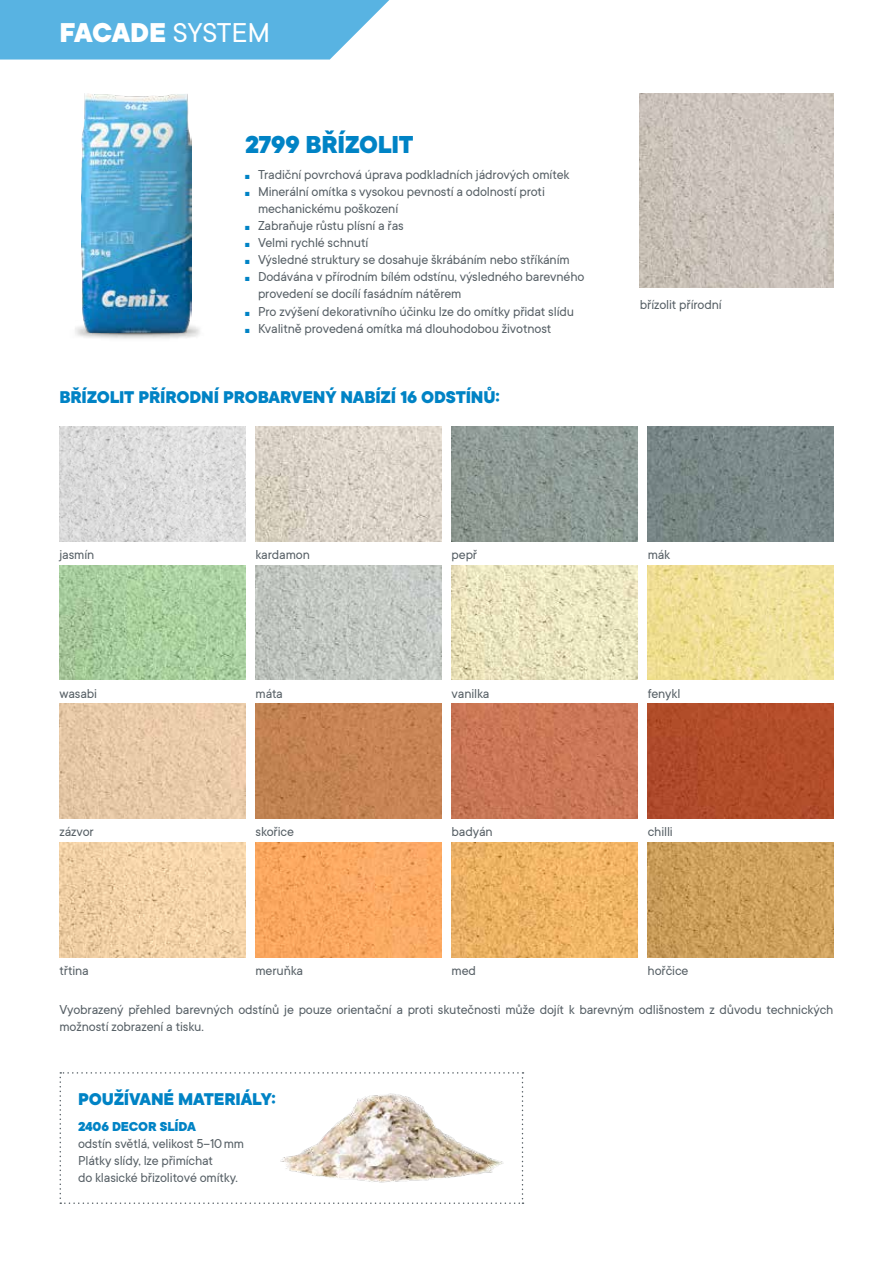
<style>
.page{position:relative;width:893px;height:1263px;background:#fff}
.page>*{position:absolute;margin:0;border:0;box-sizing:border-box;transform-origin:0 0}
.t1{font:800 30px "TT Commons";letter-spacing:-.015em;color:#fff}
.t2{font:800 27px "TT Commons";letter-spacing:-.01em;color:#0083c5}
.t3{font:800 18.75px "TT Commons";letter-spacing:-.01em;color:#0083c5}
.t4{font:14.25px/17.1px "TT Commons";letter-spacing:-.01em;color:#576066}
.t5{font:800 14.25px "TT Commons";letter-spacing:-.01em;color:#0083c5}
.s1{font-weight:400}
</style>
<div class="page">
<img style="left:75px;top:326px;width:125px;height:13px">
<img style="left:82px;top:94px;width:110px;height:238px">
<img style="left:640px;top:94px;width:193px;height:193px">
<img style="left:60px;top:426px;width:185px;height:115px">
<img style="left:60px;top:565px;width:185px;height:115px">
<img style="left:60px;top:704px;width:185px;height:115px">
<img style="left:60px;top:842px;width:185px;height:115px">
<img style="left:256px;top:426px;width:185px;height:115px">
<img style="left:256px;top:565px;width:185px;height:115px">
<img style="left:256px;top:704px;width:185px;height:115px">
<img style="left:256px;top:842px;width:185px;height:115px">
<img style="left:452px;top:426px;width:185px;height:115px">
<img style="left:452px;top:565px;width:185px;height:115px">
<img style="left:452px;top:704px;width:185px;height:115px">
<img style="left:452px;top:842px;width:185px;height:115px">
<img style="left:648px;top:426px;width:185px;height:115px">
<img style="left:648px;top:565px;width:185px;height:115px">
<img style="left:648px;top:704px;width:185px;height:115px">
<img style="left:648px;top:842px;width:185px;height:115px">
<svg style="left:0;top:0;width:389px;height:60px;background:#65b9e4"></svg>
<svg style="left:60px;top:1072px;width:463px;height:132px"></svg>
<h1 class="t1" style="left:60px;top:12px;width:212px">FACADE <span class="s1">SYSTEM</span></h1>
<h2 class="t2" style="left:245px;top:126px;width:170px">2799 BŘÍZOLIT</h2>
<p class="t4" style="left:258px;top:165px;width:328px">Tradiční povrchová úprava podkladních jádrových omítek Minerální omítka s vysokou pevností a odolností proti mechanickému poškození<br>Zabraňuje růstu plísní a řas<br>Velmi rychlé schnutí<br>Výsledné struktury se dosahuje škrábáním nebo stříkáním Dodávána v přírodním bílém odstínu, výsledného barevného provedení se docílí fasádním nátěrem<br>Pro zvýšení dekorativního účinku lze do omítky přidat slídu Kvalitně provedená omítka má dlouhodobou životnost</p>
<h3 class="t3" style="left:60px;top:384px;width:442px">BŘÍZOLIT PŘÍRODNÍ PROBARVENÝ NABÍZÍ 16 ODSTÍNŮ:</h3>
<p class="t4" style="left:640px;top:295px;width:83px">břízolit přírodní</p>
<p class="t4" style="left:60px;top:545px;width:36px">jasmín</p>
<p class="t4" style="left:256px;top:545px;width:56px">kardamon</p>
<p class="t4" style="left:452px;top:545px;width:27px">pepř</p>
<p class="t4" style="left:648px;top:545px;width:24px">mák</p>
<p class="t4" style="left:60px;top:684px;width:39px">wasabi</p>
<p class="t4" style="left:256px;top:684px;width:29px">máta</p>
<p class="t4" style="left:452px;top:684px;width:39px">vanilka</p>
<p class="t4" style="left:648px;top:684px;width:34px">fenykl</p>
<p class="t4" style="left:59px;top:823px;width:36px">zázvor</p>
<p class="t4" style="left:256px;top:823px;width:40px">skořice</p>
<p class="t4" style="left:452px;top:823px;width:43px">badyán</p>
<p class="t4" style="left:648px;top:823px;width:27px">chilli</p>
<p class="t4" style="left:59px;top:961px;width:31px">třtina</p>
<p class="t4" style="left:256px;top:961px;width:49px">meruňka</p>
<p class="t4" style="left:452px;top:961px;width:26px">med</p>
<p class="t4" style="left:648px;top:961px;width:42px">hořčice</p>
<p class="t4" style="left:60px;top:1000px;width:775px">Vyobrazený přehled barevných odstínů je pouze orientační a proti skutečnosti může dojít k barevným odlišnostem z důvodu technických možností zobrazení a tisku.</p>
<h3 class="t3" style="left:78px;top:1087px;width:199px">POUŽÍVANÉ MATERIÁLY:</h3>
<p class="t5" style="left:78px;top:1117px;width:119px">2406 DECOR SLÍDA</p>
<p class="t4" style="left:78px;top:1135px;width:168px">odstín světlá, velikost 5–10mm<br>Plátky slídy, lze přimíchat<br>do klasické břizolitové omítky.</p>
</div>
